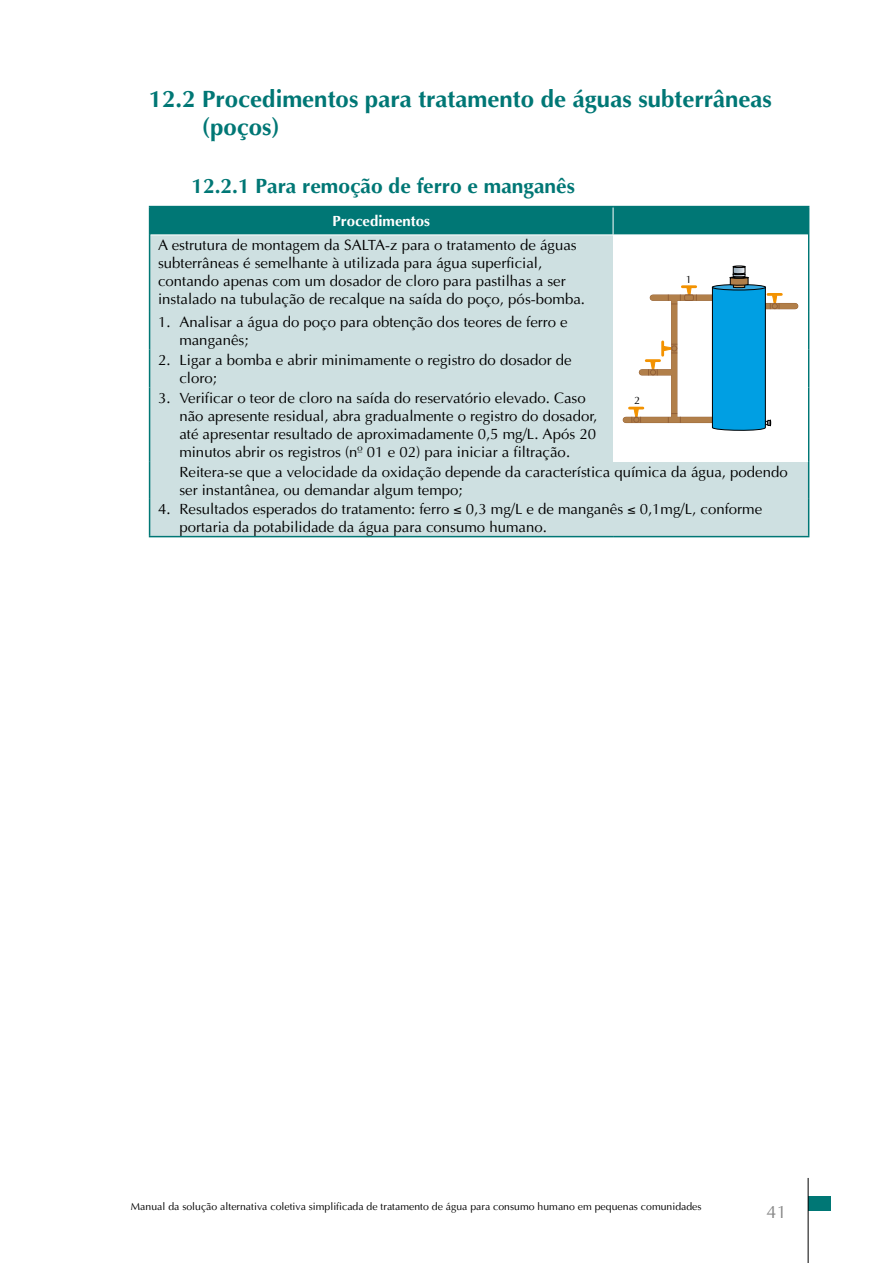
<style>
.page{position:relative;width:893px;height:1263px;background:#fff}
.page>*{position:absolute;margin:0;border:0;box-sizing:border-box;transform-origin:0 0}
.t1{font:700 24px/28.8px "Ottawa";color:#007775}
.t2{font:700 21px "Ottawa";color:#007775}
.t3{font:18px "Ottawa Plain";color:#878787}
.t4{font:15px/18px "Ottawa Plain";color:#000}
.t5{font:700 15px "Ottawa";color:#fff}
.t6{font:10.65px "Ottawa Plain";color:#000}
.t7{font:10.5px "Ottawa Plain";color:#000}
</style>
<div class="page">
<div style="left:808px;top:1197px;width:22px;height:14px;background:#007775"></div>
<hr style="left:808px;top:1178px;width:1px;height:85px;background:#000">
<div style="left:150px;top:236px;width:658px;height:300px;background:#cee0e1"></div>
<hr style="left:149px;top:206px;width:464px;height:1px;background:#007775">
<hr style="left:613px;top:206px;width:196px;height:1px;background:#007775">
<div style="left:149px;top:207px;width:660px;height:28px;background:#007775"></div>
<hr style="left:149px;top:235px;width:1px;height:77px;background:#007775">
<hr style="left:808px;top:235px;width:1px;height:77px;background:#007775">
<hr style="left:149px;top:312px;width:1px;height:38px;background:#007775">
<hr style="left:808px;top:312px;width:1px;height:38px;background:#007775">
<hr style="left:149px;top:350px;width:1px;height:37px;background:#007775">
<hr style="left:808px;top:350px;width:1px;height:37px;background:#007775">
<hr style="left:149px;top:387px;width:1px;height:74px;background:#007775">
<hr style="left:808px;top:387px;width:1px;height:74px;background:#007775">
<hr style="left:149px;top:461px;width:1px;height:38px;background:#007775">
<hr style="left:808px;top:461px;width:1px;height:38px;background:#007775">
<hr style="left:149px;top:499px;width:1px;height:37px;background:#007775">
<hr style="left:808px;top:499px;width:1px;height:37px;background:#007775">
<hr style="left:149px;top:536px;width:464px;height:1px;background:#007775">
<hr style="left:613px;top:536px;width:196px;height:1px;background:#007775">
<div style="left:613px;top:235px;width:195px;height:226px;background:#fff"></div>
<div style="left:764px;top:303px;width:31px;height:6px;background:#b17f4a"></div>
<hr style="left:682px;top:285px;width:14px;height:3px;background:#f39200">
<hr style="left:646px;top:359px;width:14px;height:3px;background:#f39200">
<div style="left:653px;top:295px;width:104px;height:6px;background:#a97b4e"></div>
<div style="left:653px;top:295px;width:104px;height:5px;background:#b17f4a"></div>
<div style="left:626px;top:417px;width:116px;height:6px;background:#b17f4a"></div>
<div style="left:671px;top:297px;width:6px;height:123px;background:#b17f4a"></div>
<div style="left:642px;top:369px;width:31px;height:6px;background:#b17f4a"></div>
<svg style="left:687px;top:288px;width:10px;height:13px"></svg>
<div style="left:684px;top:295px;width:10px;height:6px;border:1px solid #936037;border-radius:2px"></div>
<svg style="left:668px;top:295px;width:13px;height:10px"></svg>
<svg style="left:661px;top:342px;width:16px;height:13px"></svg>
<svg style="left:648px;top:362px;width:10px;height:13px"></svg>
<svg style="left:629px;top:407px;width:14px;height:16px"></svg>
<svg style="left:668px;top:413px;width:13px;height:10px"></svg>
<svg style="left:712px;top:266px;width:69px;height:164px"></svg>
<h1 class="t1" style="left:202px;top:86px;width:571px;text-indent:-53px">12.2 Procedimentos para tratamento de águas subterrâneas (poços)</h1>
<h2 class="t2" style="left:191px;top:177px;width:385px">12.2.1 Para remoção de ferro e manganês</h2>
<p class="t5" style="left:333px;top:215px;width:99px">Procedimentos</p>
<p class="t4" style="left:158px;top:238px;width:428px">A estrutura de montagem da SALTA-z para o tratamento de águas subterrâneas é semelhante à utilizada para água superficial, contando apenas com um dosador de cloro para pastilhas a ser instalado na tubulação de recalque na saída do poço, pós-bomba.</p>
<p class="t6" style="left:686px;top:275px;width:7px">1</p>
<p class="t4" style="left:179px;top:315px;width:390px;text-indent:-21px">1. Analisar a água do poço para obtenção dos teores de ferro e manganês;</p>
<p class="t4" style="left:179px;top:353px;width:394px;text-indent:-21px">2. Ligar a bomba e abrir minimamente o registro do dosador de cloro;</p>
<p class="t4" style="left:179px;top:390px;width:420px;text-indent:-21px">3. Verificar o teor de cloro na saída do reservatório elevado. Caso não apresente residual, abra gradualmente o registro do dosador, até apresentar resultado de aproximadamente 0,5 mg/L. Após 20 minutos abrir os registros (nº 01 e 02) para iniciar a filtração.</p>
<p class="t4" style="left:179px;top:464px;width:610px">Reitera-se que a velocidade da oxidação depende da característica química da água, podendo ser instantânea, ou demandar algum tempo;</p>
<p class="t4" style="left:179px;top:502px;width:584px;text-indent:-21px">4. Resultados esperados do tratamento: ferro ≤ 0,3 mg/L e de manganês ≤ 0,1mg/L, conforme portaria da potabilidade da água para consumo humano.</p>
<p class="t6" style="left:634px;top:396px;width:7px">2</p>
<p class="t7" style="left:131px;top:1202px;width:572px">Manual da solução alternativa coletiva simplificada de tratamento de água para consumo humano em pequenas comunidades</p>
<p class="t3" style="left:767px;top:1204px;width:22px">41</p>
</div>
